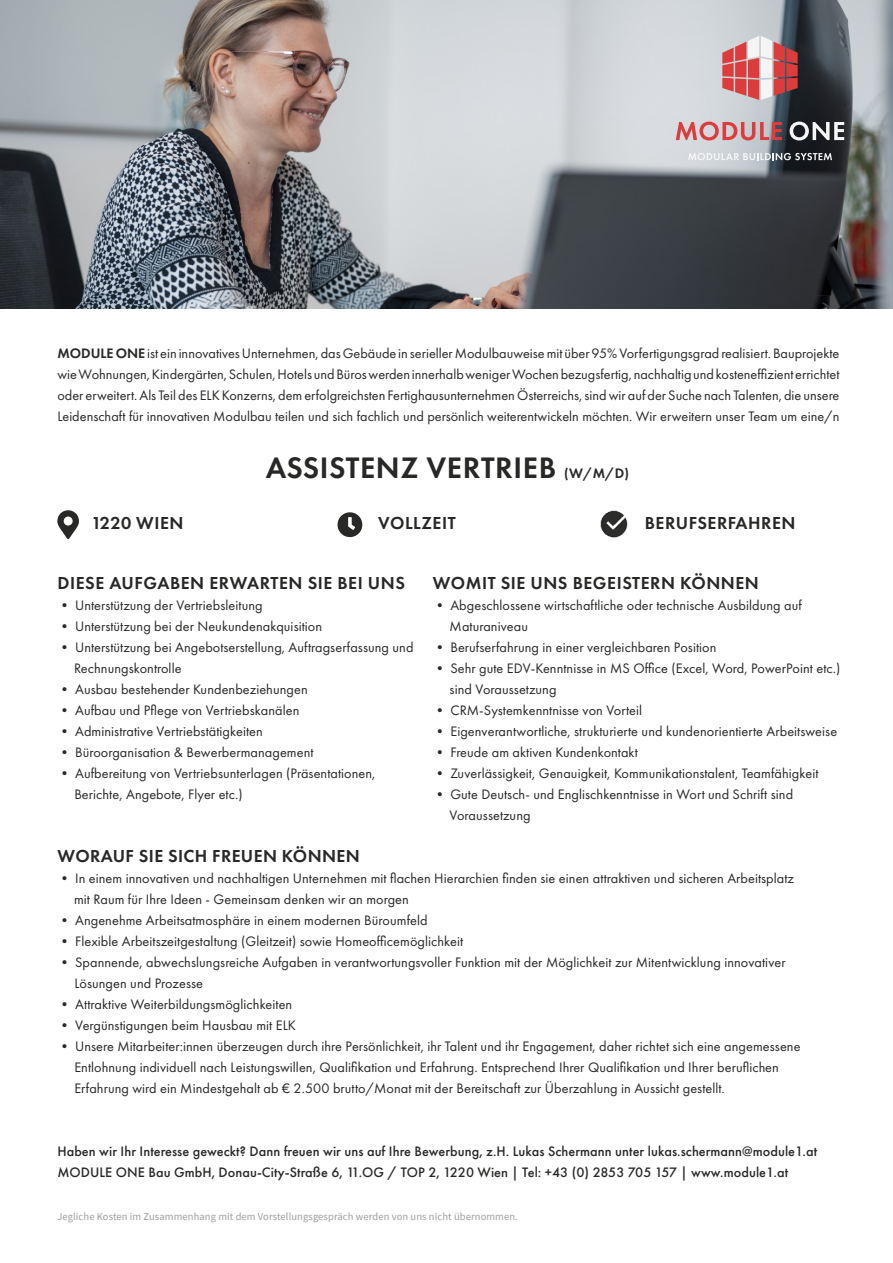
<style>
.page{position:relative;width:893px;height:1263px;background:#fff}
.page>*{position:absolute;margin:0;border:0;box-sizing:border-box;transform-origin:0 0}
.t1{font:600 30.75px "Futura PT";letter-spacing:.02em;color:#282827}
.t2{font:600 18px "Futura PT";letter-spacing:.03em;color:#282827}
.t3{font:14.25px/21px "Futura PT";letter-spacing:.005em;color:#282827}
.t4{font:500 14.25px "Futura PT";letter-spacing:.005em;color:#282827}
.t5{font:10.5px "Source Sans Pro";letter-spacing:.01em;color:#9d9d9c}
.s1{font-weight:600}
.s2{font-size:14.25px}
.s3{color:#fff}
</style>
<div class="page">
<img style="left:0;top:0;width:893px;height:309px">
<svg style="left:57px;top:510px;width:22px;height:29px"></svg>
<svg style="left:338px;top:512px;width:24px;height:25px"></svg>
<img style="left:600px;top:510px;width:28px;height:28px">
<svg style="left:722px;top:36px;width:76px;height:64px"></svg>
<svg style="left:676px;top:122px;width:106px;height:18px;background:#ce898c"></svg>
<svg style="left:790px;top:122px;width:54px;height:18px"></svg>
<svg style="left:688px;top:153px;width:144px;height:7px"></svg>
<p class="t3" style="left:57px;top:342px;width:784px;text-align:justify"><span class="s1">MODULE ONE</span> ist ein innovatives Unternehmen, das Gebäude in serieller Modulbauweise mit über 95% Vorfertigungsgrad realisiert. Bauprojekte wie Wohnungen, Kindergärten, Schulen, Hotels und Büros werden innerhalb weniger Wochen bezugsfertig, nachhaltig und kosteneffizient errichtet oder erweitert. Als Teil des ELK Konzerns, dem erfolgreichsten Fertighausunternehmen Österreichs, sind wir auf der Suche nach Talenten, die unsere Leidenschaft für innovativen Modulbau teilen und sich fachlich und persönlich weiterentwickeln möchten. Wir erweitern unser Team um eine/n</p>
<h1 class="t1" style="left:266px;top:448px;width:365px">ASSISTENZ VERTRIEB <span class="s2">(W/M/D)</span></h1>
<p class="t2" style="left:91px;top:512px;width:94px">1220 WIEN</p>
<p class="t2" style="left:378px;top:512px;width:79px">VOLLZEIT</p>
<p class="t2" style="left:645px;top:511px;width:152px">BERUFSERFAHREN</p>
<p class="t2" style="left:57px;top:571px;width:349px">DIESE AUFGABEN ERWARTEN SIE BEI UNS</p>
<p class="t3" style="left:57px;top:594px;width:207px">• Unterstützung der Vertriebsleitung</p>
<p class="t3" style="left:57px;top:615px;width:266px">• Unterstützung bei der Neukundenakquisition</p>
<p class="t3" style="left:57px;top:636px;width:358px">• Unterstützung bei Angebotserstellung, Auftragserfassung und <span class="s3">.....</span>Rechnungskontrolle</p>
<p class="t3" style="left:57px;top:678px;width:252px">• Ausbau bestehender Kundenbeziehungen</p>
<p class="t3" style="left:57px;top:699px;width:244px">• Aufbau und Pflege von Vertriebskanälen</p>
<p class="t3" style="left:57px;top:720px;width:207px">• Administrative Vertriebstätigkeiten</p>
<p class="t3" style="left:57px;top:741px;width:258px">• Büroorganisation &amp; Bewerbermanagement</p>
<p class="t3" style="left:74px;top:762px;width:303px;text-indent:-17px">• Aufbereitung von Vertriebsunterlagen (Präsentationen,<br>Berichte, Angebote, Flyer etc.)</p>
<p class="t2" style="left:433px;top:571px;width:328px">WOMIT SIE UNS BEGEISTERN KÖNNEN</p>
<p class="t3" style="left:450px;top:594px;width:354px;text-indent:-17px">• Abgeschlossene wirtschaftliche oder technische Ausbildung auf<br>Maturaniveau</p>
<p class="t3" style="left:433px;top:636px;width:285px">• Berufserfahrung in einer vergleichbaren Position</p>
<p class="t3" style="left:450px;top:657px;width:392px;text-indent:-17px">• Sehr gute EDV-Kenntnisse in MS Office (Excel, Word, PowerPoint etc.) sind Voraussetzung</p>
<p class="t3" style="left:433px;top:699px;width:211px">• CRM-Systemkenntnisse von Vorteil</p>
<p class="t3" style="left:433px;top:720px;width:406px">• Eigenverantwortliche, strukturierte und kundenorientierte Arbeitsweise</p>
<p class="t3" style="left:433px;top:741px;width:207px">• Freude am aktiven Kundenkontakt</p>
<p class="t3" style="left:433px;top:762px;width:387px">• Zuverlässigkeit, Genauigkeit, Kommunikationstalent, Teamfähigkeit</p>
<p class="t3" style="left:446px;top:784px;width:348px;text-indent:-14px">• Gute Deutsch- und Englischkenntnisse in Wort und Schrift sind <span class="s3">.</span>Voraussetzung</p>
<p class="t2" style="left:57px;top:844px;width:304px">WORAUF SIE SICH FREUEN KÖNNEN</p>
<p class="t3" style="left:57px;top:867px;width:738px">• In einem innovativen und nachhaltigen Unternehmen mit flachen Hierarchien finden sie einen attraktiven und sicheren Arbeitsplatz <span class="s3">.....</span>mit Raum für Ihre Ideen - Gemeinsam denken wir an morgen</p>
<p class="t3" style="left:57px;top:909px;width:372px">• Angenehme Arbeitsatmosphäre in einem modernen Büroumfeld</p>
<p class="t3" style="left:57px;top:930px;width:407px">• Flexible Arbeitszeitgestaltung (Gleitzeit) sowie Homeofficemöglichkeit</p>
<p class="t3" style="left:74px;top:951px;width:713px;text-indent:-17px">• Spannende, abwechslungsreiche Aufgaben in verantwortungsvoller Funktion mit der Möglichkeit zur Mitentwicklung innovativer<br>Lösungen und Prozesse</p>
<p class="t3" style="left:57px;top:993px;width:236px">• Attraktive Weiterbildungsmöglichkeiten</p>
<p class="t3" style="left:57px;top:1014px;width:240px">• Vergünstigungen beim Hausbau mit ELK</p>
<p class="t3" style="left:74px;top:1035px;width:728px;text-indent:-17px">• Unsere Mitarbeiter:innen überzeugen durch ihre Persönlichkeit, ihr Talent und ihr Engagement, daher richtet sich eine angemessene<br>Entlohnung individuell nach Leistungswillen, Qualifikation und Erfahrung. Entsprechend Ihrer Qualifikation und Ihrer beruflichen<br>Erfahrung wird ein Mindestgehalt ab € 2.500 brutto/Monat mit der Bereitschaft zur Überzahlung in Aussicht gestellt.</p>
<p class="t4" style="left:57px;top:1142px;width:761px">Haben wir Ihr Interesse geweckt? Dann freuen wir uns auf Ihre Bewerbung, z.H. Lukas Schermann unter lukas.schermann@module1.at</p>
<p class="t4" style="left:57px;top:1163px;width:732px">MODULE ONE Bau GmbH, Donau-City-Straße 6, 11.OG / TOP 2, 1220 Wien | Tel: +43 (0) 2853 705 157 | www.module1.at</p>
<p class="t5" style="left:57px;top:1210px;width:462px">Jegliche Kosten im Zusammenhang mit dem Vorstellungsgespräch werden von uns nicht übernommen.</p>
</div>
